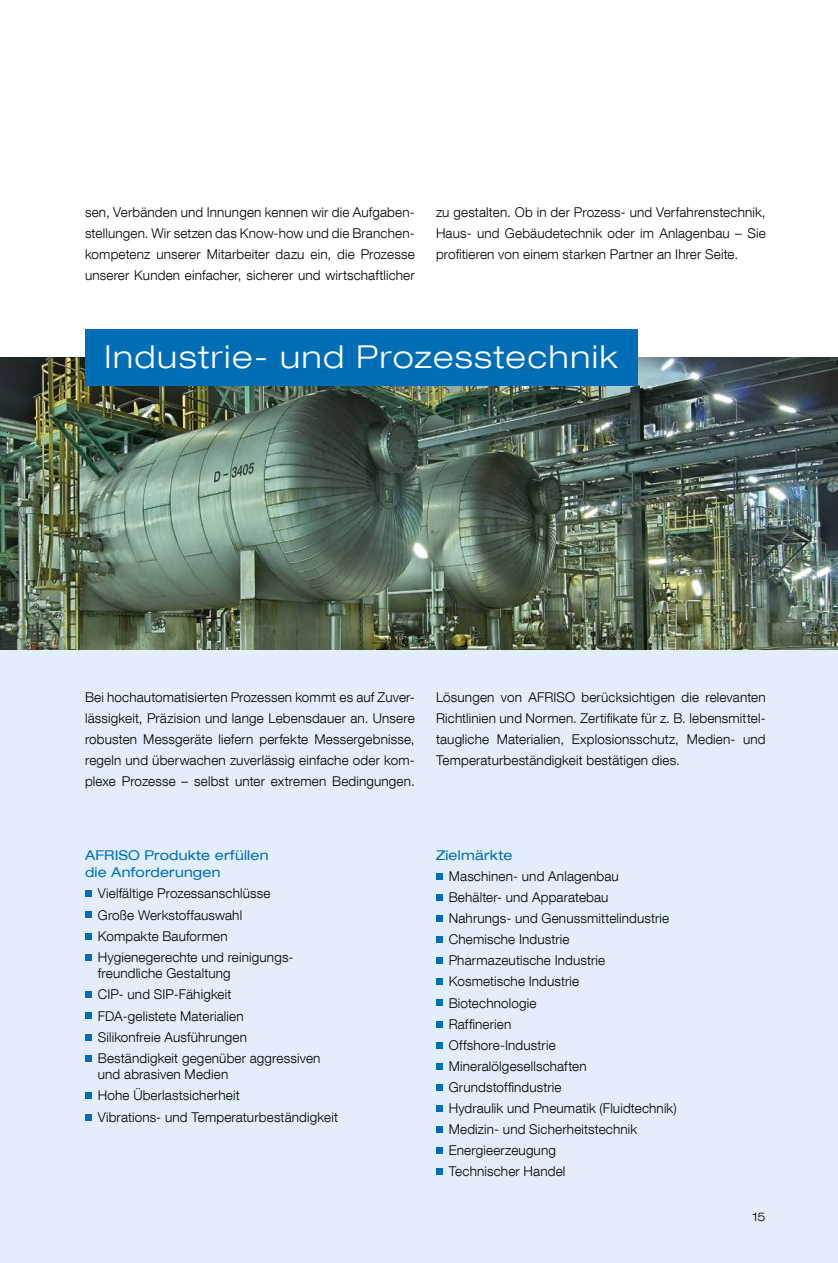
<style>
.page{position:relative;width:838px;height:1263px;background:#fff}
.page>*{position:absolute;margin:0;border:0;box-sizing:border-box;transform-origin:0 0}
.t1{font:300 expanded 31.5px "Helvetica Neue LT Com";letter-spacing:.055em;color:#fff}
.t2{font:300 13.5px/21px "Helvetica Neue LT Com";letter-spacing:.01em;color:#000}
.t3{font:expanded 13.5px/17.2px "Helvetica Neue LT Com";letter-spacing:.015em;color:#006eb7}
.t4{font:300 expanded 12px "Helvetica Neue LT Com";color:#000}
</style>
<div class="page">
<div style="left:0;top:357px;width:838px;height:906px;background:#e2eefa"></div>
<img style="left:0;top:357px;width:838px;height:293px">
<svg style="left:85px;top:891px;width:6px;height:6px"></svg>
<svg style="left:85px;top:912px;width:6px;height:6px"></svg>
<svg style="left:85px;top:933px;width:6px;height:6px"></svg>
<svg style="left:85px;top:954px;width:6px;height:6px"></svg>
<svg style="left:85px;top:992px;width:6px;height:6px"></svg>
<svg style="left:85px;top:1013px;width:6px;height:6px"></svg>
<svg style="left:85px;top:1034px;width:6px;height:6px"></svg>
<svg style="left:85px;top:1055px;width:6px;height:6px"></svg>
<svg style="left:85px;top:1093px;width:6px;height:6px"></svg>
<svg style="left:85px;top:1114px;width:6px;height:6px"></svg>
<div style="left:85px;top:329px;width:553px;height:56px;background:#006eb7"></div>
<svg style="left:436px;top:874px;width:6px;height:6px"></svg>
<svg style="left:436px;top:895px;width:6px;height:6px"></svg>
<svg style="left:436px;top:916px;width:6px;height:6px"></svg>
<svg style="left:436px;top:937px;width:6px;height:6px"></svg>
<svg style="left:436px;top:958px;width:6px;height:6px"></svg>
<svg style="left:436px;top:979px;width:6px;height:6px"></svg>
<svg style="left:436px;top:1000px;width:6px;height:6px"></svg>
<svg style="left:436px;top:1021px;width:6px;height:6px"></svg>
<svg style="left:436px;top:1042px;width:6px;height:6px"></svg>
<svg style="left:436px;top:1063px;width:6px;height:6px"></svg>
<svg style="left:436px;top:1084px;width:6px;height:6px"></svg>
<svg style="left:436px;top:1105px;width:6px;height:6px"></svg>
<svg style="left:436px;top:1126px;width:6px;height:6px"></svg>
<svg style="left:436px;top:1147px;width:6px;height:6px"></svg>
<svg style="left:436px;top:1168px;width:6px;height:6px"></svg>
<p class="t2" style="left:85px;top:202px;width:331px;text-align:justify">sen, Verbänden und Innungen kennen wir die Aufgaben&shy;stellungen. Wir setzen das Know-how und die Branchen&shy;kompetenz unserer Mitarbeiter dazu ein, die Prozesse unserer Kunden einfacher, sicherer und wirtschaftlicher</p>
<p class="t2" style="left:436px;top:202px;width:331px;text-align:justify">zu gestalten. Ob in der Prozess- und Verfahrenstechnik, Haus- und Gebäudetechnik oder im Anlagenbau – Sie profitieren von einem starken Partner an Ihrer Seite.</p>
<h1 class="t1" style="left:104px;top:338px;width:515px">Industrie- und Prozesstechnik</h1>
<p class="t2" style="left:85px;top:686px;width:331px;text-align:justify">Bei hochautomatisierten Prozessen kommt es auf Zuver&shy;lässigkeit, Präzision und lange Lebensdauer an. Unsere robusten Messgeräte liefern perfekte Messergebnisse, regeln und überwachen zuverlässig einfache oder kom&shy;plexe Prozesse – selbst unter extremen Bedingungen.</p>
<p class="t2" style="left:436px;top:686px;width:331px;text-align:justify">Lösungen von AFRISO berücksichtigen die relevanten Richtlinien und Normen. Zertifikate für z. B. lebensmittel&shy;taugliche Materialien, Explosionsschutz, Medien- und Temperaturbeständigkeit bestätigen dies.</p>
<p class="t3" style="left:85px;top:846px;width:185px">AFRISO Produkte erfüllen die Anforderungen</p>
<p class="t2" style="left:98px;top:883px;width:197px">Vielfältige Prozessanschlüsse<br>Große Werkstoffauswahl<br>Kompakte Bauformen<br>Hygienegerechte und reinigungs-</p>
<p class="t2" style="left:98px;top:963px;width:224px">freundliche Gestaltung<br>CIP- und SIP-Fähigkeit<br>FDA-gelistete Materialien<br>Silikonfreie Ausführungen<br>Beständigkeit gegenüber aggressiven</p>
<p class="t2" style="left:98px;top:1064px;width:242px">und abrasiven Medien<br>Hohe Überlastsicherheit<br>Vibrations- und Temperaturbeständigkeit</p>
<p class="t3" style="left:436px;top:846px;width:78px">Zielmärkte</p>
<p class="t2" style="left:449px;top:866px;width:229px">Maschinen- und Anlagenbau<br>Behälter- und Apparatebau<br>Nahrungs- und Genussmittelindustrie<br>Chemische Industrie<br>Pharmazeutische Industrie<br>Kosmetische Industrie<br>Biotechnologie<br>Raffinerien<br>Offshore-Industrie<br>Mineralölgesellschaften<br>Grundstoffindustrie<br>Hydraulik und Pneumatik (Fluidtechnik)<br>Medizin- und Sicherheitstechnik<br>Energieerzeugung<br>Technischer Handel</p>
<p class="t4" style="left:752px;top:1209px;width:15px">15</p>
</div>
